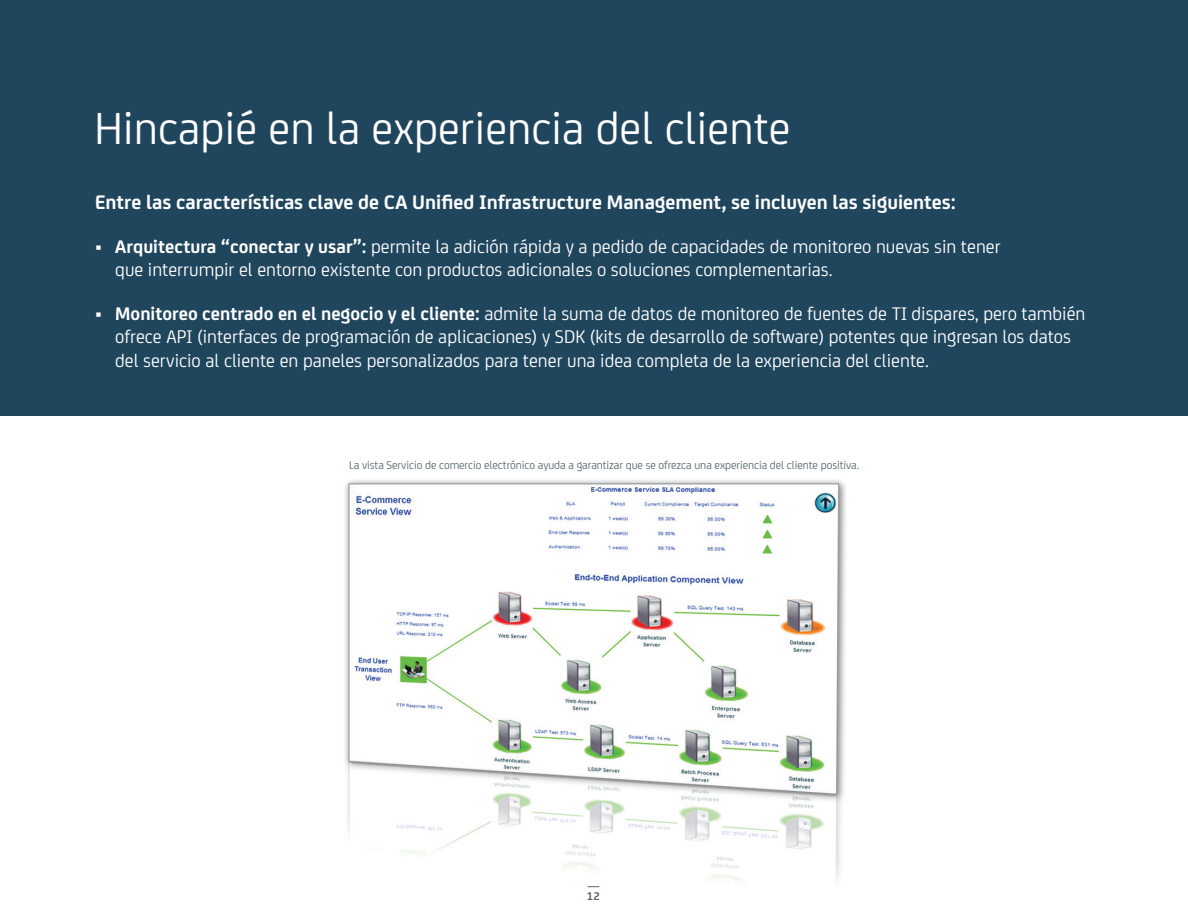
<style>
.page{position:relative;width:1188px;height:918px;background:#fff}
.page>*{position:absolute;margin:0;border:0;box-sizing:border-box;transform-origin:0 0}
.t1{font:48px "CA Sans";color:#fff}
.t2{font:700 21px "CA Sans";color:#fff}
.t3{font:19.5px/23.4px "CA Sans";color:#fff}
.t4{font:12px "CA Sans";letter-spacing:-.005em;color:#57676e}
.t5{font:700 12px "CA Sans";color:#57676e}
.s1{font-weight:700}
</style>
<div class="page">
<img style="left:345px;top:480px;width:501px;height:408px">
<div style="left:0;top:0;width:1188px;height:416px;background:#20465e"></div>
<h1 class="t1" style="left:94px;top:94px;width:698px">Hincapié en la experiencia del cliente</h1>
<p class="t2" style="left:95px;top:186px;width:862px">Entre las características clave de CA Unified Infrastructure Management, se incluyen las siguientes:</p>
<p class="t3" style="left:115px;top:233px;width:887px;text-indent:-20px"><span class="s1">• Arquitectura “conectar y usar”:</span> permite la adición rápida y a pedido de capacidades de monitoreo nuevas sin tener que interrumpir el entorno existente con productos adicionales o soluciones complementarias.</p>
<p class="t3" style="left:115px;top:300px;width:972px;text-indent:-20px"><span class="s1">• Monitoreo centrado en el negocio y el cliente:</span> admite la suma de datos de monitoreo de fuentes de TI dispares, pero también ofrece API (interfaces de programación de aplicaciones) y SDK (kits de desarrollo de software) potentes que ingresan los datos del servicio al cliente en paneles personalizados para tener una idea completa de la experiencia del cliente.</p>
<p class="t4" style="left:349px;top:457px;width:511px">La vista Servicio de comercio electrónico ayuda a garantizar que se ofrezca una experiencia del cliente positiva.</p>
<p class="t5" style="left:587px;top:887px;width:14px">12</p>
</div>
